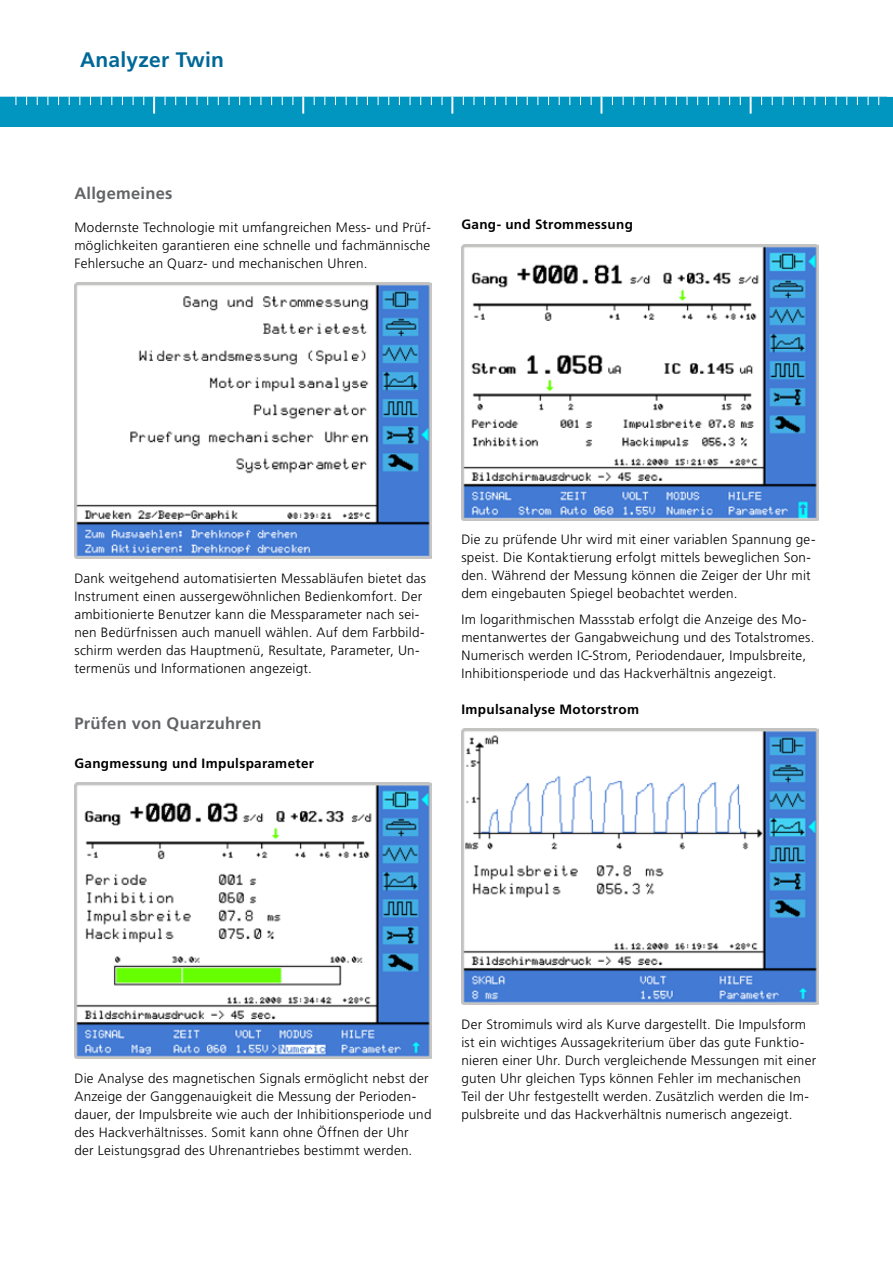
<style>
.page{position:relative;width:893px;height:1263px;background:#fff}
.page>*{position:absolute;margin:0;border:0;box-sizing:border-box;transform-origin:0 0}
.t1{font:700 21px "Frutiger";letter-spacing:.01em;color:#006896}
.t2{font:700 16.5px "Frutiger";letter-spacing:.015em;color:#636467}
.t3{font:300 13.5px/18px "Frutiger";letter-spacing:.02em;color:#000}
.t4{font:700 13.5px "Frutiger";letter-spacing:.025em;color:#000}
</style>
<div class="page">
<div style="left:0;top:95px;width:893px;height:31px;background:#0096c0"></div>
<svg style="left:600px;top:97px;width:2px;height:17px"></svg>
<svg style="left:451px;top:97px;width:2px;height:17px"></svg>
<svg style="left:302px;top:97px;width:2px;height:17px"></svg>
<svg style="left:153px;top:97px;width:2px;height:17px"></svg>
<svg style="left:750px;top:97px;width:2px;height:17px"></svg>
<svg style="left:654px;top:97px;width:2px;height:8px"></svg>
<svg style="left:441px;top:97px;width:2px;height:8px"></svg>
<svg style="left:196px;top:97px;width:2px;height:8px"></svg>
<hr style="left:0;top:95px;width:893px;height:2px;background:#fff">
<img style="left:74px;top:283px;width:357px;height:276px">
<img style="left:74px;top:782px;width:357px;height:276px">
<img style="left:461px;top:728px;width:357px;height:276px">
<img style="left:461px;top:244px;width:357px;height:276px">
<h1 class="t1" style="left:80px;top:47px;width:145px">Analyzer Twin</h1>
<p class="t2" style="left:74px;top:183px;width:100px">Allgemeines</p>
<p class="t3" style="left:74px;top:218px;width:358px;text-align:justify">Modernste Technologie mit umfangreichen Mess- und Prüf&shy;möglichkeiten garantieren eine schnelle und fachmännische Fehlersuche an Quarz- und mechanischen Uhren.</p>
<p class="t4" style="left:461px;top:216px;width:173px">Gang- und Strommessung</p>
<p class="t3" style="left:74px;top:570px;width:353px">Dank weitgehend automatisierten Messabläufen bietet das Instrument einen aussergewöhnlichen Bedienkomfort. Der ambitionierte Benutzer kann die Messparameter nach sei&shy;nen Bedürfnissen auch manuell wählen. Auf dem Farbbild&shy;schirm werden das Hauptmenü, Resultate, Parameter, Un&shy;termenüs und Informationen angezeigt.</p>
<p class="t2" style="left:74px;top:713px;width:189px">Prüfen von Quarzuhren</p>
<p class="t4" style="left:74px;top:755px;width:241px">Gangmessung und Impulsparameter</p>
<p class="t3" style="left:461px;top:531px;width:356px">Die zu prüfende Uhr wird mit einer variablen Spannung ge&shy;speist. Die Kontaktierung erfolgt mittels beweglichen Son&shy;den. Während der Messung können die Zeiger der Uhr mit dem eingebauten Spiegel beobachtet werden.</p>
<p class="t3" style="left:461px;top:610px;width:355px">Im logarithmischen Massstab erfolgt die Anzeige des Mo&shy;mentanwertes der Gangabweichung und des Totalstromes.<br>Numerisch werden IC-Strom, Periodendauer, Impulsbreite, Inhibitionsperiode und das Hackverhältnis angezeigt.</p>
<p class="t4" style="left:461px;top:701px;width:179px">Impulsanalyse Motorstrom</p>
<p class="t3" style="left:74px;top:1069px;width:359px">Die Analyse des magnetischen Signals ermöglicht nebst der Anzeige der Ganggenauigkeit die Messung der Perioden&shy;dauer, der Impulsbreite wie auch der Inhibitionsperiode und des Hackverhältnisses. Somit kann ohne Öffnen der Uhr<br>der Leistungsgrad des Uhrenantriebes bestimmt werden.</p>
<p class="t3" style="left:461px;top:1015px;width:356px">Der Stromimuls wird als Kurve dargestellt. Die Impulsform ist ein wichtiges Aussagekriterium über das gute Funktio&shy;nieren einer Uhr. Durch vergleichende Messungen mit einer guten Uhr gleichen Typs können Fehler im mechanischen Teil der Uhr festgestellt werden. Zusätzlich werden die Im&shy;pulsbreite und das Hackverhältnis numerisch angezeigt.</p>
</div>
